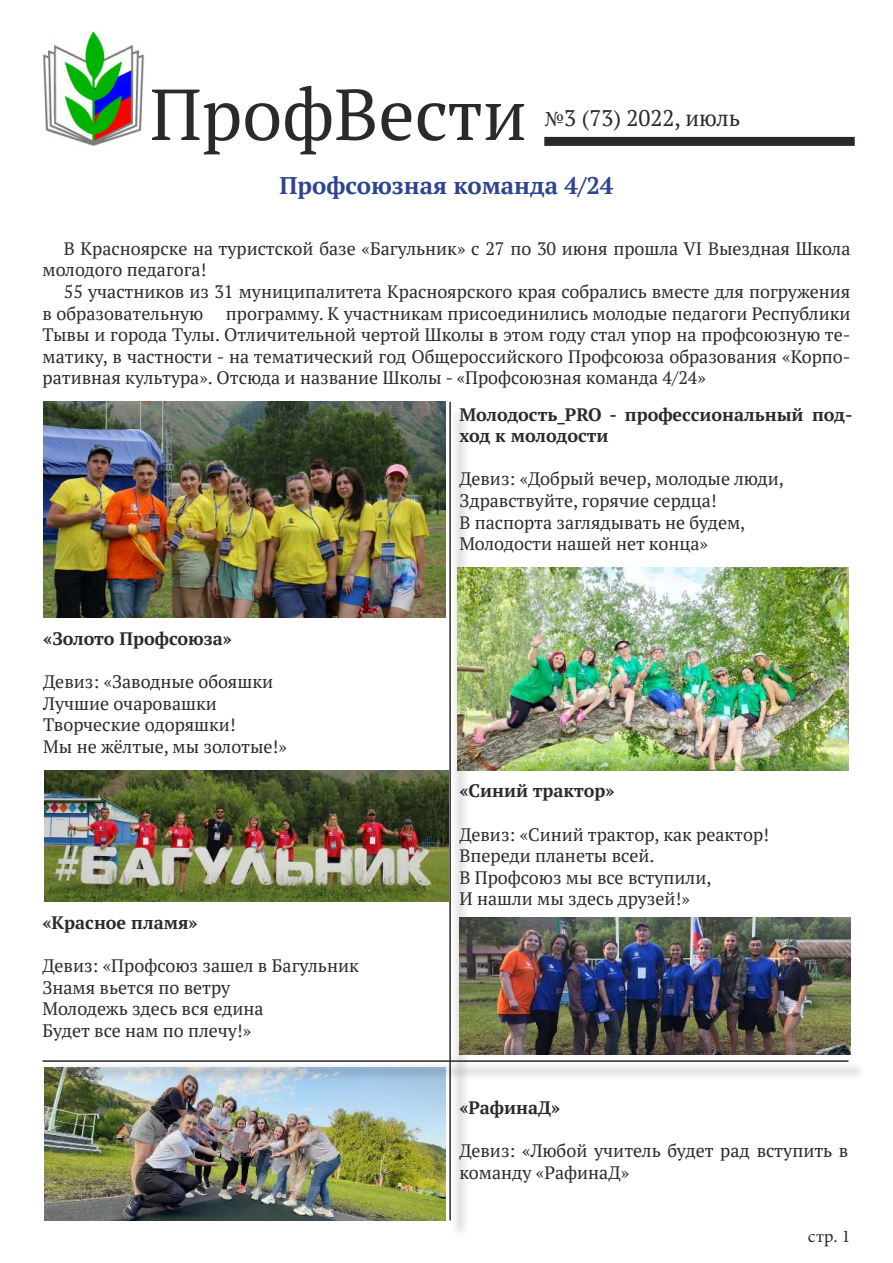
<style>
.page{position:relative;width:893px;height:1263px;background:#fff}
.page>*{position:absolute;margin:0;border:0;box-sizing:border-box;transform-origin:0 0}
.t1{font:72px "PT Serif";color:#2c292a}
.t2{font:700 24px "PT Serif";color:#2d4590}
.t3{font:22.5px "PT Serif";color:#2c292a}
.t4{font:18px/21.6px "PT Serif";color:#2c292a}
.t5{font:700 18px/21.6px "PT Serif";color:#2c292a}
.t6{font:18px "Minion Pro";color:#2c292a}
.s1{font-family:"Minion Pro"}
</style>
<div class="page">
<img style="left:43px;top:32px;width:102px;height:114px">
<div style="left:544px;top:137px;width:311px;height:9px;background:#2c292a"></div>
<div style="left:452px;top:405px;width:17px;height:833px;background:#f0efef"></div>
<hr style="left:449px;top:402px;width:2px;height:818px;background:#2c292a">
<img style="left:43px;top:402px;width:403px;height:216px">
<img style="left:457px;top:567px;width:391px;height:203px">
<img style="left:44px;top:770px;width:404px;height:132px">
<img style="left:460px;top:918px;width:390px;height:136px">
<img style="left:44px;top:1068px;width:402px;height:152px">
<div style="left:46px;top:1062px;width:820px;height:18px;background:#2c292a;opacity:.75"></div>
<hr style="left:43px;top:1060px;width:805px;height:2px;background:#2c292a">
<h1 class="t1" style="left:150px;top:68px;width:378px">ПрофВести</h1>
<p class="t3" style="left:545px;top:104px;width:197px"><span class="s1">№</span>3 (73) 2022, июль</p>
<h2 class="t2" style="left:279px;top:169px;width:336px">Профсоюзная команда 4/24</h2>
<p class="t4" style="left:43px;top:237px;width:809px;text-indent:21px">В Красноярске на туристской базе «Багульник» с 27 по 30 июня прошла VI Выездная Школа молодого педагога!</p>
<p class="t4" style="left:43px;top:281px;width:809px;text-indent:21px">55 участников из 31 муниципалитета Красноярского края собрались вместе для погружения в образовательную</p>
<p class="t4" style="left:43px;top:302px;width:809px;text-align:justify;text-indent:183px">программу. К участникам присоединились молодые педагоги Республики Тывы и города Тулы. Отличительной чертой Школы в этом году стал упор на профсоюзную те&shy;матику, в частности - на тематический год Общероссийского Профсоюза образования «Корпо&shy;ративная культура». Отсюда и название Школы - «Профсоюзная команда 4/24»</p>
<p class="t5" style="left:43px;top:627px;width:190px">«Золото Профсоюза»</p>
<p class="t4" style="left:43px;top:671px;width:245px">Девиз: «Заводные обояшки<br>Лучшие очаровашки<br>Творческие одоряшки!<br>Мы не жёлтые, мы золотые!»</p>
<p class="t5" style="left:42px;top:911px;width:157px">«Красное пламя»</p>
<p class="t4" style="left:42px;top:955px;width:318px">Девиз: «Профсоюз зашел в Багульник<br>Знамя вьется по ветру<br>Молодежь здесь вся едина<br>Будет все нам по плечу!»</p>
<p class="t5" style="left:459px;top:403px;width:395px">Молодость_PRO - профессиональный под&shy;ход к молодости</p>
<p class="t4" style="left:459px;top:468px;width:326px">Девиз: «Добрый вечер, молодые люди,<br>Здравствуйте, горячие сердца!<br>В паспорта заглядывать не будем,<br>Молодости нашей нет конца»</p>
<p class="t5" style="left:459px;top:780px;width:157px">«Синий трактор»</p>
<p class="t4" style="left:459px;top:823px;width:311px">Девиз: «Синий трактор, как реактор!<br>Впереди планеты всей.<br>В Профсоюз мы все вступили,<br>И нашли мы здесь друзей!»</p>
<p class="t5" style="left:459px;top:1096px;width:102px">«РафинаД»</p>
<p class="t4" style="left:459px;top:1139px;width:391px">Девиз: «Любой учитель будет рад вступить в команду «РафинаД»</p>
<p class="t6" style="left:808px;top:1229px;width:44px">стр. 1</p>
</div>
